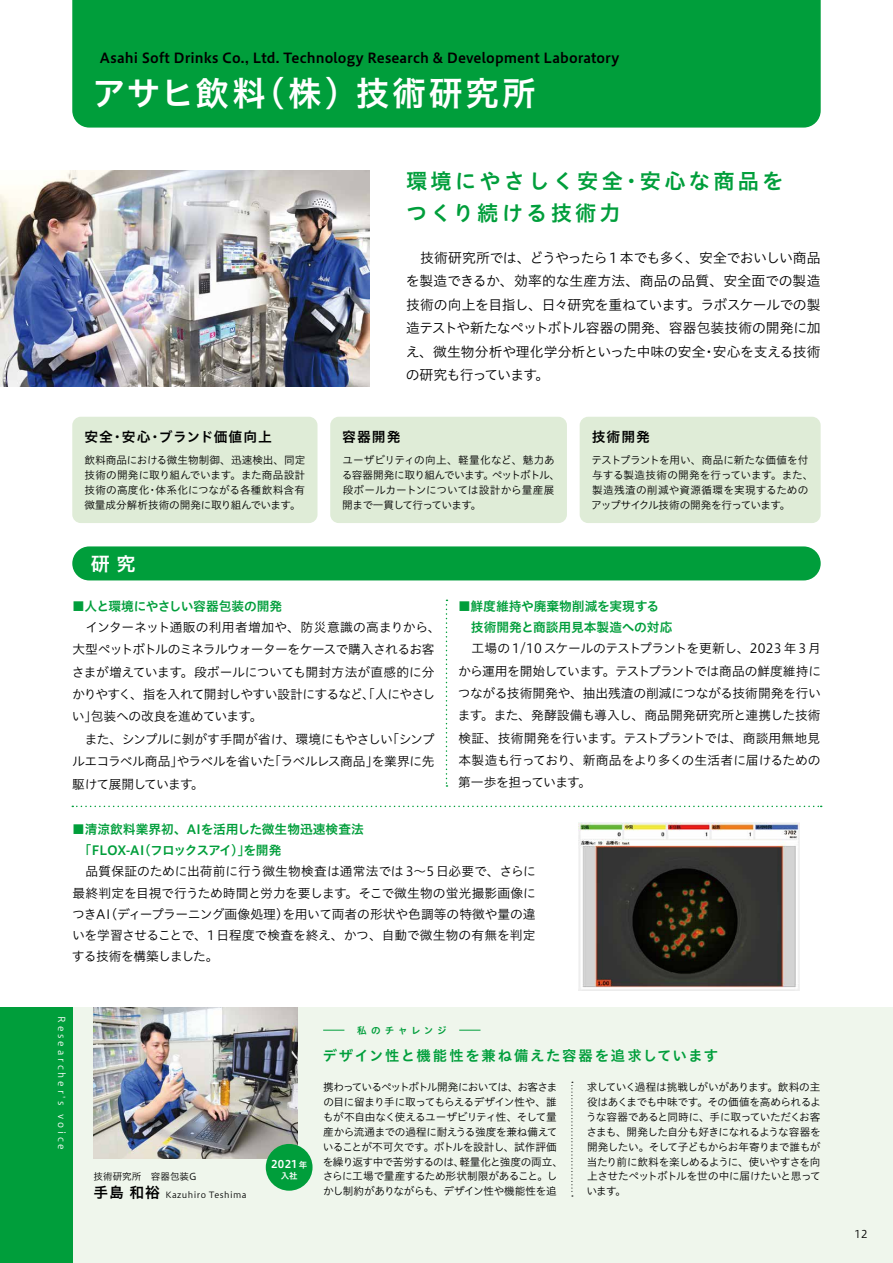
<style>
.page{position:relative;width:893px;height:1263px;background:#fff}
.page>*{position:absolute;margin:0;border:0;box-sizing:border-box;transform-origin:0 0}
.t1{font:34.05px "Hiragino UD Sans Std N W6";letter-spacing:.075em;color:#fff}
.t2{font:21.3px/32px "Hiragino UD Sans Std N W6";letter-spacing:.15em;color:#009e3b}
.t3{font:19.2px "Hiragino UD Sans Std N W6";color:#fff}
.t4{font:14.4px "Hiragino UD Sans Std N W6";letter-spacing:.115em;color:#009e3b}
.t5{font:13.8px/23.4px "Hiragino UD Sans Std N W3";letter-spacing:-.015em;color:#000;text-align:justify}
.t6{font:13.8px "Hiragino UD Sans Std N W6";letter-spacing:.01em;color:#000}
.t7{font:13.8px "Hiragino UD Sans Std N W6";letter-spacing:.075em;color:#000}
.t8{font:12.75px/22.4px "Hiragino UD Sans Std N W3";letter-spacing:-.03em;color:#000;text-align:justify}
.t9{font:12.75px/21.3px "Hiragino UD Sans Std N W6";letter-spacing:-.005em;color:#009e3b}
.t10{font:10.65px/14.9px "Hiragino UD Sans Std N W3";letter-spacing:-.03em;color:#000}
.t11{font:10.65px/14.9px "Hiragino UD Sans Std N W3";letter-spacing:-.01em;color:#000}
.t12{font:10.65px "Hiragino UD Sans Std N W6";color:#fff}
.t13{font:9.6px "Hiragino UD Sans Std N W3";letter-spacing:.3em;color:#fff}
.t14{font:9.6px "Hiragino UD Sans Std N W3";color:#000}
.t15{font:9.6px "Hiragino UD Sans Std N W6";letter-spacing:.395em;color:#009e3b}
.t16{font:8.55px "Hiragino UD Sans Std N W3";letter-spacing:.05em;color:#000}
.t17{font:8.55px "Hiragino UD Sans Std N W6";color:#fff}
.s1{font-family:"Hiragino UD Sans Std N W6";font-size:14.85px}
.s2{font-size:8.55px}
</style>
<div class="page">
<img style="left:0;top:170px;width:370px;height:217px">
<div style="left:72px;top:0;width:749px;height:128px;background:#009e3b"></div>
<div style="left:0;top:1008px;width:893px;height:255px;background:#eff6ec"></div>
<img style="left:94px;top:1008px;width:204px;height:151px">
<div style="left:0;top:1008px;width:72px;height:255px;background:#009e3b"></div>
<svg style="left:571px;top:1082px;width:2px;height:114px"></svg>
<svg style="left:323px;top:1030px;width:21px;height:1px"></svg>
<svg style="left:459px;top:1030px;width:21px;height:1px"></svg>
<div style="left:266px;top:1144px;width:47px;height:47px;background:#009e3b;border-radius:50%"></div>
<div style="left:72px;top:546px;width:749px;height:34px;background:#009e3b;border-radius:17px"></div>
<img style="left:579px;top:823px;width:221px;height:167px">
<div style="left:72px;top:417px;width:245px;height:106px;background:#dfecd7;border-radius:9px"></div>
<div style="left:580px;top:417px;width:241px;height:106px;background:#dfecd7;border-radius:9px"></div>
<div style="left:330px;top:417px;width:237px;height:106px;background:#dfecd7;border-radius:9px"></div>
<svg style="left:72px;top:806px;width:750px;height:1px"></svg>
<svg style="left:446px;top:600px;width:1px;height:187px"></svg>
<p class="t6" style="left:100px;top:47px;width:521px">Asahi Soft Drinks Co., Ltd. Technology Research &amp; Development Laboratory</p>
<h1 class="t1" style="left:92px;top:68px;width:445px">アサヒ飲料（株）技術研究所</h1>
<h2 class="t2" style="left:406px;top:164px;width:379px">環境にやさしく安全・安心な商品をつくり続ける技術力</h2>
<p class="t7" style="left:84px;top:426px;width:189px">安全・安心・ブランド価値向上</p>
<p class="t10" style="left:84px;top:452px;width:223px;text-align:justify">飲料商品における微生物制御、迅速検出、同定技術の開発に取り組んでいます。また商品設計技術の高度化・体系化につながる各種飲料含有微量成分解析技術の開発に取り組んでいます。</p>
<h3 class="t3" style="left:91px;top:549px;width:46px">研究</h3>
<p class="t5" style="left:406px;top:245px;width:416px;text-indent:15px">技術研究所では、どうやったら1 本でも多く、安全でおいしい商品を製造できるか、効率的な生産方法、商品の品質、安全面での製造技術の向上を目指し、日々研究を重ねています。ラボスケールでの製造テストや新たなペットボトル容器の開発、容器包装技術の開発に加え、微生物分析や理化学分析といった中味の安全・安心を支える技術の研究も行っています。</p>
<p class="t6" style="left:342px;top:426px;width:60px">容器開発</p>
<p class="t10" style="left:342px;top:452px;width:220px">ユーザビリティの向上、軽量化など、魅力ある容器開発に取り組んでいます。ペットボトル、段ボールカートンについては設計から量産展開まで一貫して行っています。</p>
<p class="t6" style="left:592px;top:426px;width:60px">技術開発</p>
<p class="t11" style="left:591px;top:452px;width:224px">テストプラントを用い、商品に新たな価値を付与する製造技術の開発を行っています。また、製造残渣の削減や資源循環を実現するためのアップサイクル技術の開発を行っています。</p>
<p class="t9" style="left:72px;top:595px;width:212px">■人と環境にやさしい容器包装の開発</p>
<p class="t8" style="left:72px;top:615px;width:370px;text-align:left">　インターネット通販の利用者増加や、防災意識の高まりから、大型ペットボトルのミネラルウォーターをケースで購入されるお客さまが増えています。段ボールについても開封方法が直感的に分かりやすく、指を入れて開封しやすい設計にするなど、「人にやさしい」包装への改良を進めています。<br>　また、シンプルに剝がす手間が省け、環境にもやさしい「シンプルエコラベル商品」やラベルを省いた「ラベルレス商品」を業界に先駆けて展開しています。</p>
<p class="t9" style="left:458px;top:595px;width:216px">■鮮度維持や廃棄物削減を実現する　技術開発と商談用見本製造への対応</p>
<p class="t8" style="left:458px;top:637px;width:365px">　工場の 1/10スケールのテストプラントを更新し、2023 年 3 月から運用を開始しています。テストプラントでは商品の鮮度維持につながる技術開発や、抽出残渣の削減につながる技術開発を行います。また、発酵設備も導入し、商品開発研究所と連携した技術検証、技術開発を行います。テストプラントでは、商談用無地見本製造も行っており、新商品をより多くの生活者に届けるための第一歩を担っています。</p>
<p class="t9" style="left:72px;top:818px;width:293px">■清涼飲料業界初、AIを活用した微生物迅速検査法　「FLOX-AI（フロックスアイ）」を開発</p>
<p class="t8" style="left:72px;top:860px;width:466px;line-height:21.3px">　品質保証のために出荷前に行う微生物検査は通常法では 3～5 日必要で、さらに最終判定を目視で行うため時間と労力を要します。そこで微生物の蛍光撮影画像につきAI（ディープラーニング画像処理）を用いて両者の形状や色調等の特徴や量の違いを学習させることで、1 日程度で検査を終え、かつ、自動で微生物の有無を判定する技術を構築しました。</p>
<p class="t13" style="left:69px;top:1016px;width:135px;rotate:90deg">Researcher's voice</p>
<p class="t14" style="left:94px;top:1169px;width:104px">技術研究所　容器包装G</p>
<p class="t16" style="left:94px;top:1189px;width:155px"><span class="s1">手島 和裕</span> Kazuhiro Teshima</p>
<p class="t12" style="left:271px;top:1155px;width:38px">2021<span class="s2">年</span></p>
<p class="t17" style="left:281px;top:1169px;width:18px">入社</p>
<p class="t15" style="left:357px;top:1023px;width:91px">私のチャレンジ</p>
<p class="t4" style="left:323px;top:1044px;width:397px">デザイン性と機能性を兼ね備えた容器を追求しています</p>
<p class="t10" style="left:323px;top:1079px;width:242px">携わっているペットボトル開発においては、お客さまの目に留まり手に取ってもらえるデザイン性や、誰もが不自由なく使えるユーザビリティ性、そして量産から流通までの過程に耐えうる強度を兼ね備えていることが不可欠です。ボトルを設計し、試作評価を繰り返す中で苦労するのは、軽量化と強度の両立、さらに工場で量産するため形状制限があること。しかし制約がありながらも、デザイン性や機能性を追</p>
<p class="t10" style="left:586px;top:1079px;width:236px;text-align:justify">求していく過程は挑戦しがいがあります。飲料の主役はあくまでも中味です。その価値を高められるような容器であると同時に、手に取っていただくお客さまも、開発した自分も好きになれるような容器を開発したい。そして子どもからお年寄りまで誰もが当たり前に飲料を楽しめるように、使いやすさを向上させたペットボトルを世の中に届けたいと思っています。</p>
<p class="t10" style="left:854px;top:1226px;width:14px">12</p>
</div>
